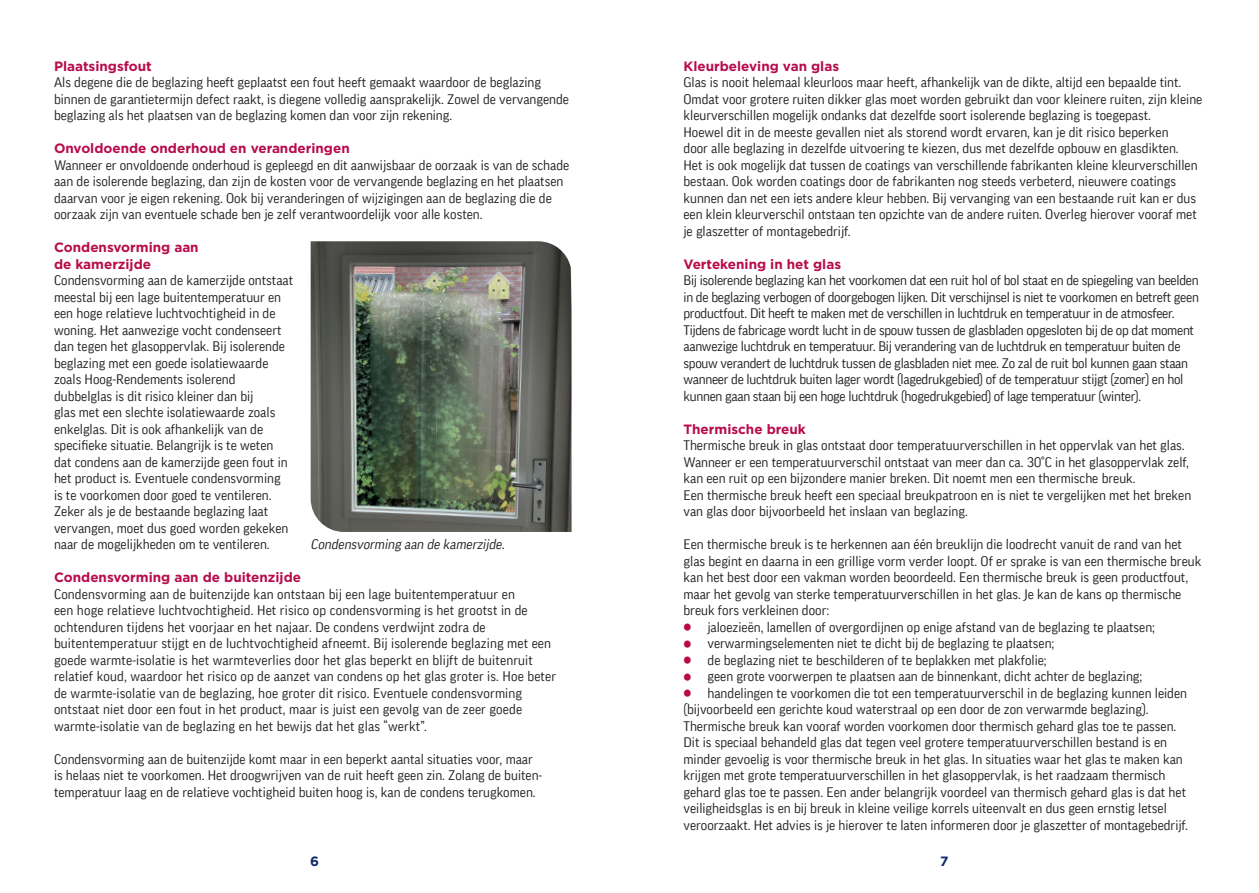
<style>
.page{position:relative;width:1259px;height:893px;background:#fff}
.page>*{position:absolute;margin:0;border:0;box-sizing:border-box;transform-origin:0 0}
.t1{font:13.5px/16.5px "FF Good Pro";color:#231f20}
.t2{font:13.5px/16.5px "FF Good Pro";letter-spacing:-.02em;color:#231f20}
.t3{font:700 13.5px/16.5px "Gotham";color:#b80b4a}
.t4{font:italic 13.5px "FF Good Pro";color:#231f20}
.t5{font:700 13.5px "Gotham";color:#0d2b6d}
.s1{font-size:28.5px;color:#b80b4a}
</style>
<div class="page">
<img style="left:311px;top:241px;width:260px;height:291px">
<p class="t3" style="left:54px;top:57px;width:99px">Plaatsingsfout</p>
<p class="t1" style="left:54px;top:74px;width:516px">Als degene die de beglazing heeft geplaatst een fout heeft gemaakt waardoor de beglazing binnen de garantietermijn defect raakt, is diegene volledig aansprakelijk. Zowel de vervangende beglazing als het plaatsen van de beglazing komen dan voor zijn rekening.</p>
<p class="t3" style="left:54px;top:140px;width:297px">Onvoldoende onderhoud en veranderingen</p>
<p class="t1" style="left:54px;top:156px;width:517px">Wanneer er onvoldoende onderhoud is gepleegd en dit aanwijsbaar de oorzaak is van de schade aan de isolerende beglazing, dan zijn de kosten voor de vervangende beglazing en het plaatsen daarvan voor je eigen rekening. Ook bij veranderingen of wijzigingen aan de beglazing die de oorzaak zijn van eventuele schade ben je zelf verantwoordelijk voor alle kosten.</p>
<p class="t3" style="left:54px;top:239px;width:146px">Condensvorming aan de kamerzijde</p>
<p class="t1" style="left:54px;top:272px;width:241px">Condensvorming aan de kamerzijde ontstaat meestal bij een lage buitentemperatuur en een hoge relatieve luchtvochtigheid in de woning. Het aanwezige vocht condenseert dan tegen het glasoppervlak. Bij isolerende beglazing met een goede isolatiewaarde zoals Hoog-Rendements isolerend dubbelglas is dit risico kleiner dan bij<br>glas met een slechte isolatiewaarde zoals enkelglas. Dit is ook afhankelijk van de specifieke situatie. Belangrijk is te weten dat condens aan de kamerzijde geen fout in het product is. Eventuele condensvorming<br>is te voorkomen door goed te ventileren.<br>Zeker als je de bestaande beglazing laat vervangen, moet dus goed worden gekeken naar de mogelijkheden om te ventileren.</p>
<p class="t3" style="left:54px;top:569px;width:248px">Condensvorming aan de buitenzijde</p>
<p class="t1" style="left:54px;top:585px;width:504px">Condensvorming aan de buitenzijde kan ontstaan bij een lage buitentemperatuur en<br>een hoge relatieve luchtvochtigheid. Het risico op condensvorming is het grootst in de ochtenduren tijdens het voorjaar en het najaar. De condens verdwijnt zodra de buitentemperatuur stijgt en de luchtvochtigheid afneemt. Bij isolerende beglazing met een goede warmte-isolatie is het warmteverlies door het glas beperkt en blijft de buitenruit relatief koud, waardoor het risico op de aanzet van condens op het glas groter is. Hoe beter de warmte-isolatie van de beglazing, hoe groter dit risico. Eventuele condensvorming ontstaat niet door een fout in het product, maar is juist een gevolg van de zeer goede warmte-isolatie van de beglazing en het bewijs dat het glas “werkt”.</p>
<p class="t1" style="left:54px;top:750px;width:490px">Condensvorming aan de buitenzijde komt maar in een beperkt aantal situaties voor, maar is helaas niet te voorkomen. Het droogwrijven van de ruit heeft geen zin. Zolang de buiten-</p>
<p class="t1" style="left:54px;top:783px;width:483px">temperatuur laag en de relatieve vochtigheid buiten hoog is, kan de condens terugkomen.</p>
<p class="t4" style="left:310px;top:536px;width:198px">Condensvorming aan de kamerzijde.</p>
<p class="t3" style="left:683px;top:57px;width:157px">Kleurbeleving van glas</p>
<p class="t1" style="left:683px;top:74px;width:520px">Glas is nooit helemaal kleurloos maar heeft, afhankelijk van de dikte, altijd een bepaalde tint.<br>Omdat voor grotere ruiten dikker glas moet worden gebruikt dan voor kleinere ruiten, zijn kleine kleurverschillen mogelijk ondanks dat dezelfde soort isolerende beglazing is toegepast.</p>
<p class="t1" style="left:683px;top:123px;width:497px">Hoewel dit in de meeste gevallen niet als storend wordt ervaren, kan je dit risico beperken door alle beglazing in dezelfde uitvoering te kiezen, dus met dezelfde opbouw en glasdikten.</p>
<p class="t1" style="left:683px;top:156px;width:515px">Het is ook mogelijk dat tussen de coatings van verschillende fabrikanten kleine kleurverschillen bestaan. Ook worden coatings door de fabrikanten nog steeds verbeterd, nieuwere coatings kunnen dan net een iets andere kleur hebben. Bij vervanging van een bestaande ruit kan er dus een klein kleurverschil ontstaan ten opzichte van de andere ruiten. Overleg hierover vooraf met je glaszetter of montagebedrijf.</p>
<p class="t3" style="left:683px;top:255px;width:159px">Vertekening in het glas</p>
<p class="t2" style="left:683px;top:272px;width:517px">Bij isolerende beglazing kan het voorkomen dat een ruit hol of bol staat en de spiegeling van beelden in de beglazing verbogen of doorgebogen lijken. Dit verschijnsel is niet te voorkomen en betreft geen productfout. Dit heeft te maken met de verschillen in luchtdruk en temperatuur in de atmosfeer.<br>Tijdens de fabricage wordt lucht in de spouw tussen de glasbladen opgesloten bij de op dat moment aanwezige luchtdruk en temperatuur. Bij verandering van de luchtdruk en temperatuur buiten de spouw verandert de luchtdruk tussen de glasbladen niet mee. Zo zal de ruit bol kunnen gaan staan wanneer de luchtdruk buiten lager wordt (lagedrukgebied) of de temperatuur stijgt (zomer) en hol kunnen gaan staan bij een hoge luchtdruk (hogedrukgebied) of lage temperatuur (winter).</p>
<p class="t3" style="left:683px;top:420px;width:124px">Thermische breuk</p>
<p class="t1" style="left:683px;top:437px;width:509px">Thermische breuk in glas ontstaat door temperatuurverschillen in het oppervlak van het glas.<br>Wanneer er een temperatuurverschil ontstaat van meer dan ca. 30°C in het glasoppervlak zelf, kan een ruit op een bijzondere manier breken. Dit noemt men een thermische breuk.<br>Een thermische breuk heeft een speciaal breukpatroon en is niet te vergelijken met het breken van glas door bijvoorbeeld het inslaan van beglazing.</p>
<p class="t1" style="left:683px;top:536px;width:519px">Een thermische breuk is te herkennen aan één breuklijn die loodrecht vanuit de rand van het glas begint en daarna in een grillige vorm verder loopt. Of er sprake is van een thermische breuk kan het best door een vakman worden beoordeeld. Een thermische breuk is geen productfout, maar het gevolg van sterke temperatuurverschillen in het glas. Je kan de kans op thermische breuk fors verkleinen door:</p>
<p class="t1" style="left:683px;top:618px;width:473px"><span class="s1">•</span> jaloezieën, lamellen of overgordijnen op enige afstand van de beglazing te plaatsen;</p>
<p class="t1" style="left:683px;top:635px;width:372px"><span class="s1">•</span> verwarmingselementen niet te dicht bij de beglazing te plaatsen;</p>
<p class="t1" style="left:683px;top:651px;width:365px"><span class="s1">•</span> de beglazing niet te beschilderen of te beplakken met plakfolie;</p>
<p class="t1" style="left:683px;top:668px;width:460px"><span class="s1">•</span> geen grote voorwerpen te plaatsen aan de binnenkant, dicht achter de beglazing;</p>
<p class="t1" style="left:683px;top:684px;width:505px"><span class="s1">•</span> handelingen te voorkomen die tot een temperatuurverschil in de beglazing kunnen leiden</p>
<p class="t1" style="left:683px;top:701px;width:467px">(bijvoorbeeld een gerichte koud waterstraal op een door de zon verwarmde beglazing).</p>
<p class="t1" style="left:683px;top:717px;width:494px">Thermische breuk kan vooraf worden voorkomen door thermisch gehard glas toe te passen.</p>
<p class="t1" style="left:683px;top:734px;width:506px">Dit is speciaal behandeld glas dat tegen veel grotere temperatuurverschillen bestand is en minder gevoelig is voor thermische breuk in het glas. In situaties waar het glas te maken kan krijgen met grote temperatuurverschillen in het glasoppervlak, is het raadzaam thermisch gehard glas toe te passen. Een ander belangrijk voordeel van thermisch gehard glas is dat het veiligheidsglas is en bij breuk in kleine veilige korrels uiteenvalt en dus geen ernstig letsel veroorzaakt. Het advies is je hierover te laten informeren door je glaszetter of montagebedrijf.</p>
<p class="t5" style="left:310px;top:852px;width:10px">6</p>
<p class="t5" style="left:940px;top:852px;width:10px">7</p>
</div>
